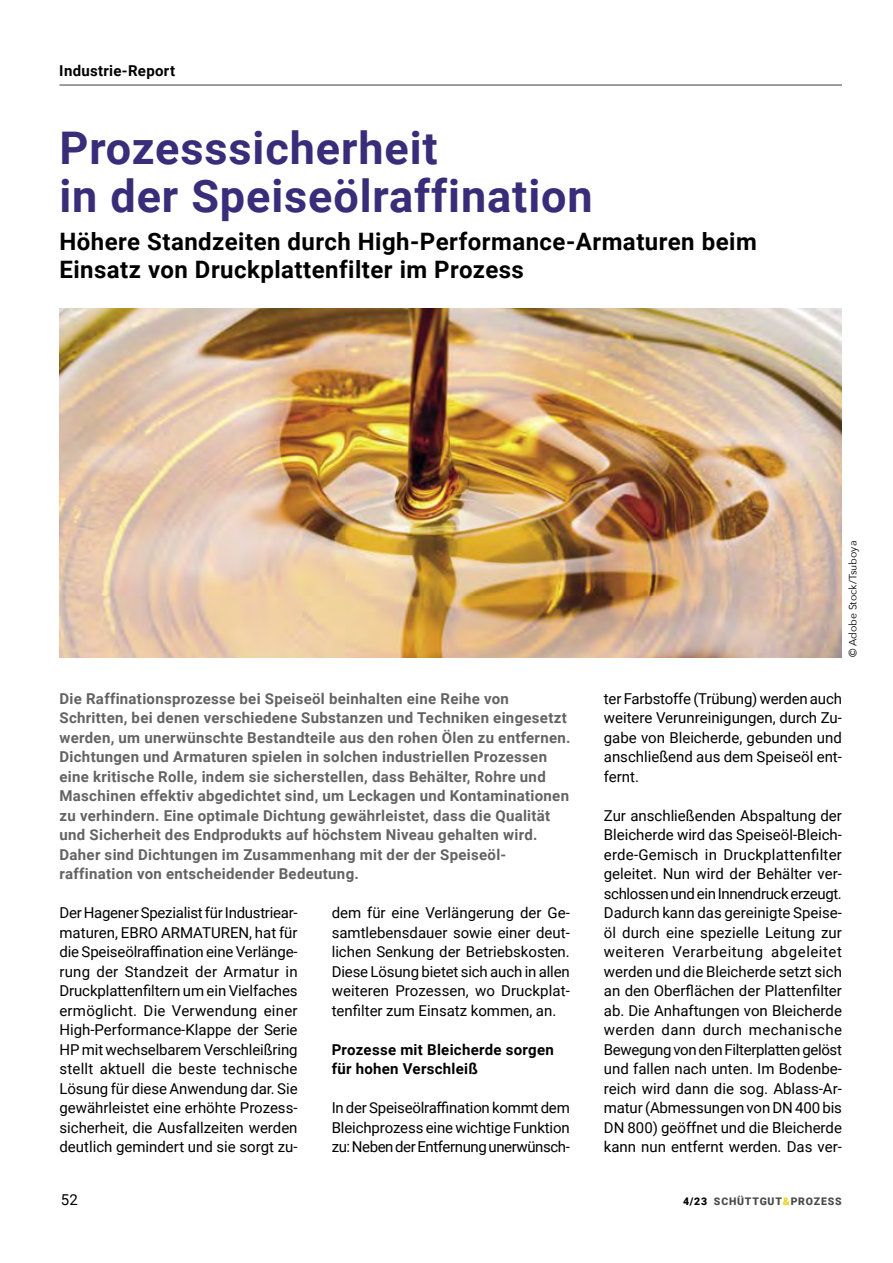
<style>
.page{position:relative;width:893px;height:1263px;background:#fff}
.page>*{position:absolute;margin:0;border:0;box-sizing:border-box;transform-origin:0 0}
.t1{font:700 45px/48px "Roboto";letter-spacing:.02em;color:#392d7a}
.t2{font:700 24px/28.5px "Roboto";letter-spacing:.02em;color:#000}
.t3{font:15px/19.5px "Roboto";color:#000;text-align:justify}
.t4{font:700 15px/19.5px "Roboto";letter-spacing:.02em;color:#636363}
.t5{font:700 15px/19.5px "Roboto";letter-spacing:.02em;color:#000}
.t6{font:900 10.5px "Roboto";letter-spacing:.075em;color:#484848}
.t7{font:10.5px "Avenir Next";color:#000}
.s1{color:#000}
.s2{color:#ecd21c}
.s3{color:#4a4a4a}
</style>
<div class="page">
<hr style="left:60px;top:84px;width:782px;height:2px;background:#7c7c7c">
<img style="left:59px;top:309px;width:783px;height:349px">
<p class="t5" style="left:59px;top:60px;width:117px">Industrie-Report</p>
<h1 class="t1" style="left:59px;top:123px;width:535px">Prozesssicherheit<br>in der Speiseölraffination</h1>
<h2 class="t2" style="left:59px;top:226px;width:699px">Höhere Standzeiten durch High-Performance-Armaturen beim<br>Einsatz von Druckplattenfilter im Prozess</h2>
<p class="t7" style="left:844px;top:657px;width:118px;rotate:-90deg">© Adobe Stock/Tsuboya</p>
<p class="t4" style="left:60px;top:688px;width:513px">Die Raffinationsprozesse bei Speiseöl beinhalten eine Reihe von Schritten, bei denen verschiedene Substanzen und Techniken eingesetzt werden, um unerwünschte Bestandteile aus den rohen Ölen zu entfernen.<br>Dichtungen und Armaturen spielen in solchen industriellen Prozessen eine kritische Rolle, indem sie sicherstellen, dass Behälter, Rohre und Maschinen effektiv abgedichtet sind, um Leckagen und Kontaminationen zu verhindern. Eine optimale Dichtung gewährleistet, dass die Qualität und Sicherheit des Endprodukts auf höchstem Niveau gehalten wird.<br>Daher sind Dichtungen im Zusammenhang mit der der Speiseöl&shy;raffination von entscheidender Bedeutung.</p>
<p class="t3" style="left:332px;top:902px;width:240px">dem für eine Verlängerung der Ge&shy;samtlebensdauer sowie einer deut&shy;lichen Senkung der Betriebskosten.<br>Diese Lösung bietet sich auch in allen weiteren Prozessen, wo Druckplat&shy;tenfilter zum Einsatz kommen, an.</p>
<p class="t5" style="left:332px;top:1039px;width:224px">Prozesse mit Bleicherde sorgen für hohen Verschleiß</p>
<p class="t3" style="left:332px;top:1097px;width:240px">In der Speiseölraffination kommt dem Bleichprozess eine wichtige Funktion zu: Neben der Entfernung unerwünsch-</p>
<p class="t3" style="left:59px;top:902px;width:240px">Der Hagener Spezialist für Industriear&shy;maturen, EBRO ARMATUREN, hat für die Speiseölraffination eine Verlänge&shy;rung der Standzeit der Armatur in Druckplattenfiltern um ein Vielfaches ermöglicht. Die Verwendung einer High-Performance-Klappe der Serie HP mit wechselbarem Verschleißring stellt aktuell die beste technische Lösung für diese Anwendung dar. Sie gewährleistet eine erhöhte Prozess&shy;sicherheit, die Ausfallzeiten werden deutlich gemindert und sie sorgt zu-</p>
<p class="t3" style="left:604px;top:688px;width:240px">ter Farbstoffe (Trübung) werden auch weitere Verunreinigungen, durch Zu&shy;gabe von Bleicherde, gebunden und anschließend aus dem Speiseöl ent&shy;fernt.</p>
<p class="t3" style="left:604px;top:805px;width:240px">Zur anschließenden Abspaltung der Bleicherde wird das Speiseöl-Bleich&shy;erde-Gemisch in Druckplattenfilter geleitet. Nun wird der Behälter ver&shy;schlossen und ein Innendruck erzeugt.<br>Dadurch kann das gereinigte Speise&shy;öl durch eine spezielle Leitung zur weiteren Verarbeitung abgeleitet werden und die Bleicherde setzt sich an den Oberflächen der Plattenfilter ab. Die Anhaftungen von Bleicherde werden dann durch mechanische Bewegung von den Filterplatten gelöst und fallen nach unten. Im Bodenbe&shy;reich wird dann die sog. Ablass-Ar&shy;matur (Abmessungen von DN 400 bis DN 800) geöffnet und die Bleicherde kann nun entfernt werden. Das ver-</p>
<p class="t3" style="left:61px;top:1189px;width:18px">52</p>
<p class="t6" style="left:683px;top:1194px;width:160px"><span class="s1">4/23</span> SCHÜTTGUT<span class="s2">&amp;</span><span class="s3">PROZESS</span></p>
</div>
